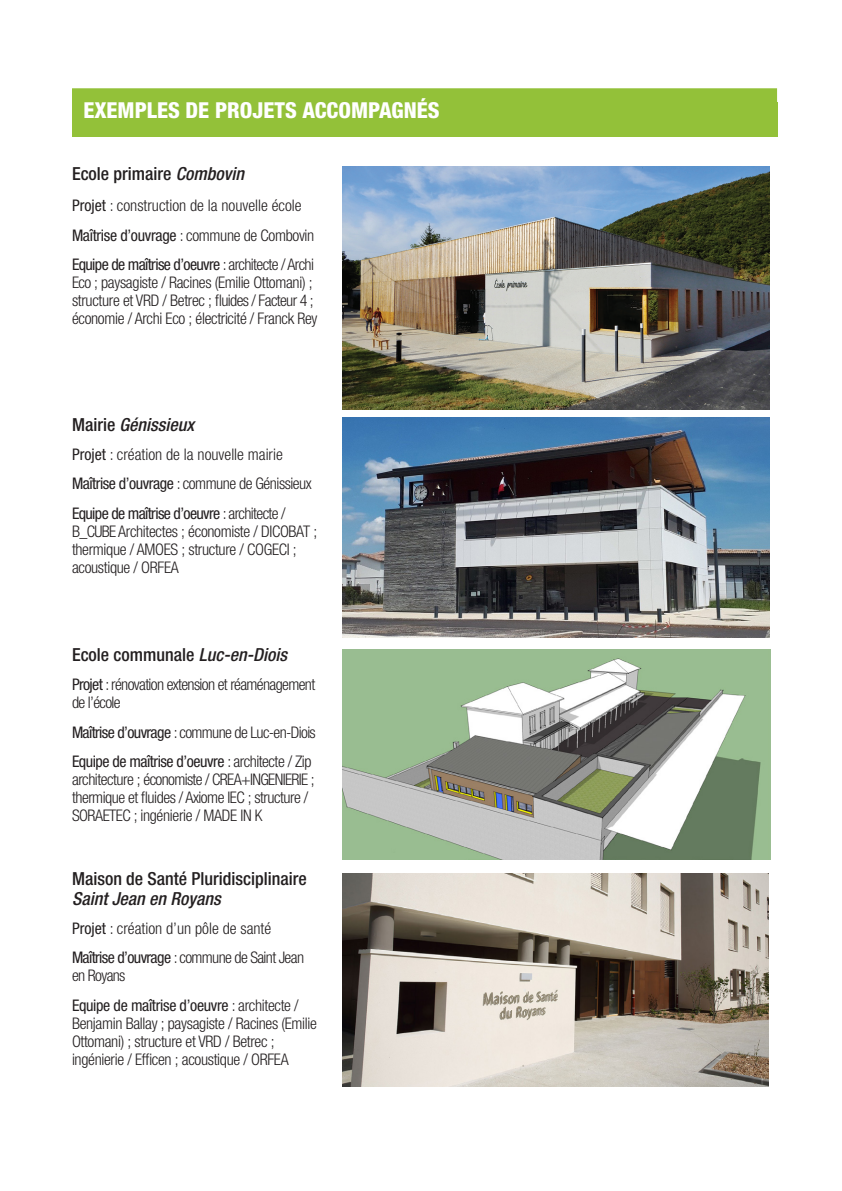
<style>
.page{position:relative;width:842px;height:1191px;background:#fff}
.page>*{position:absolute;margin:0;border:0;box-sizing:border-box;transform-origin:0 0}
.t1{font:800 condensed 22px "Helvetica Neue LT Pro";color:#fff}
.t2{font:500 condensed 18px "Helvetica Neue LT Pro";color:#231f20}
.t3{font:italic 500 condensed 18px "Helvetica Neue LT Pro";color:#231f20}
.t4{font:300 condensed 16px/18px "Helvetica Neue LT Pro";letter-spacing:-.02em;color:#231f20}
.t5{font:300 condensed 16px/18px "Helvetica Neue LT Pro";letter-spacing:-.04em;color:#231f20}
.t6{font:300 condensed 16px "Helvetica Neue LT Pro";color:#231f20}
.s1{font-style:italic}
.s2{font-weight:400}
.s3{font-style:normal}
</style>
<div class="page">
<div style="left:72px;top:102px;width:705px;height:34px;background:#93c139"></div>
<div style="left:72px;top:88px;width:705px;height:38px;background:#93c139"></div>
<img style="left:342px;top:418px;width:428px;height:219px">
<img style="left:342px;top:167px;width:428px;height:243px">
<img style="left:342px;top:873px;width:426px;height:213px">
<img style="left:342px;top:649px;width:429px;height:211px">
<p class="t1" style="left:83px;top:96px;width:358px">EXEMPLES DE PROJETS ACCOMPAGNÉS</p>
<p class="t2" style="left:72px;top:163px;width:174px">Ecole primaire <span class="s1">Combovin</span></p>
<p class="t6" style="left:72px;top:196px;width:231px"><span class="s2">Projet</span> : construction de la nouvelle école</p>
<p class="t4" style="left:72px;top:226px;width:244px"><span class="s2">Maîtrise d’ouvrage</span> : commune de Combovin</p>
<p class="t4" style="left:72px;top:255px;width:243px"><span class="s2">Equipe de maîtrise d’oeuvre</span> : architecte / Archi<br>Eco ; paysagiste / Racines (Emilie Ottomani) ;</p>
<p class="t4" style="left:72px;top:291px;width:247px">structure et VRD / Betrec ; fluides / Facteur 4 ; économie / Archi Eco ; électricité / Franck Rey</p>
<p class="t3" style="left:72px;top:413px;width:124px"><span class="s3">Mairie</span> Génissieux</p>
<p class="t6" style="left:72px;top:445px;width:212px"><span class="s2">Projet</span> : création de la nouvelle mairie</p>
<p class="t4" style="left:72px;top:474px;width:241px"><span class="s2">Maîtrise d’ouvrage</span> : commune de Génissieux</p>
<p class="t4" style="left:72px;top:504px;width:247px"><span class="s2">Equipe de maîtrise d’oeuvre</span> : architecte /<br>B_CUBE Architectes ; économiste / DICOBAT ;</p>
<p class="t4" style="left:72px;top:540px;width:226px">thermique / AMOES ; structure / COGECI ; acoustique / ORFEA</p>
<p class="t2" style="left:72px;top:643px;width:217px">Ecole communale <span class="s1">Luc-en-Diois</span></p>
<p class="t5" style="left:72px;top:675px;width:245px"><span class="s2">Projet</span> : rénovation extension et réaménagement de l’école</p>
<p class="t5" style="left:72px;top:723px;width:245px"><span class="s2">Maîtrise d’ouvrage</span> : commune de Luc-en-Diois</p>
<p class="t4" style="left:72px;top:752px;width:244px"><span class="s2">Equipe de maîtrise d’oeuvre</span> : architecte / Zip architecture ; économiste / CREA+INGENIERIE ; thermique et fluides / Axiome IEC ; structure / SORAETEC ; ingénierie / MADE IN K</p>
<p class="t2" style="left:72px;top:868px;width:236px">Maison de Santé Pluridisciplinaire</p>
<p class="t3" style="left:72px;top:887px;width:150px">Saint Jean en Royans</p>
<p class="t6" style="left:72px;top:919px;width:201px"><span class="s2">Projet</span> : création d’un pôle de santé</p>
<p class="t5" style="left:72px;top:948px;width:234px"><span class="s2">Maîtrise d’ouvrage</span> : commune de Saint Jean en Royans</p>
<p class="t4" style="left:72px;top:996px;width:246px"><span class="s2">Equipe de maîtrise d’oeuvre</span> : architecte /<br>Benjamin Ballay ; paysagiste / Racines (Emilie<br>Ottomani) ; structure et VRD / Betrec ;</p>
<p class="t4" style="left:72px;top:1050px;width:218px">ingénierie / Efficen ; acoustique / ORFEA</p>
</div>
